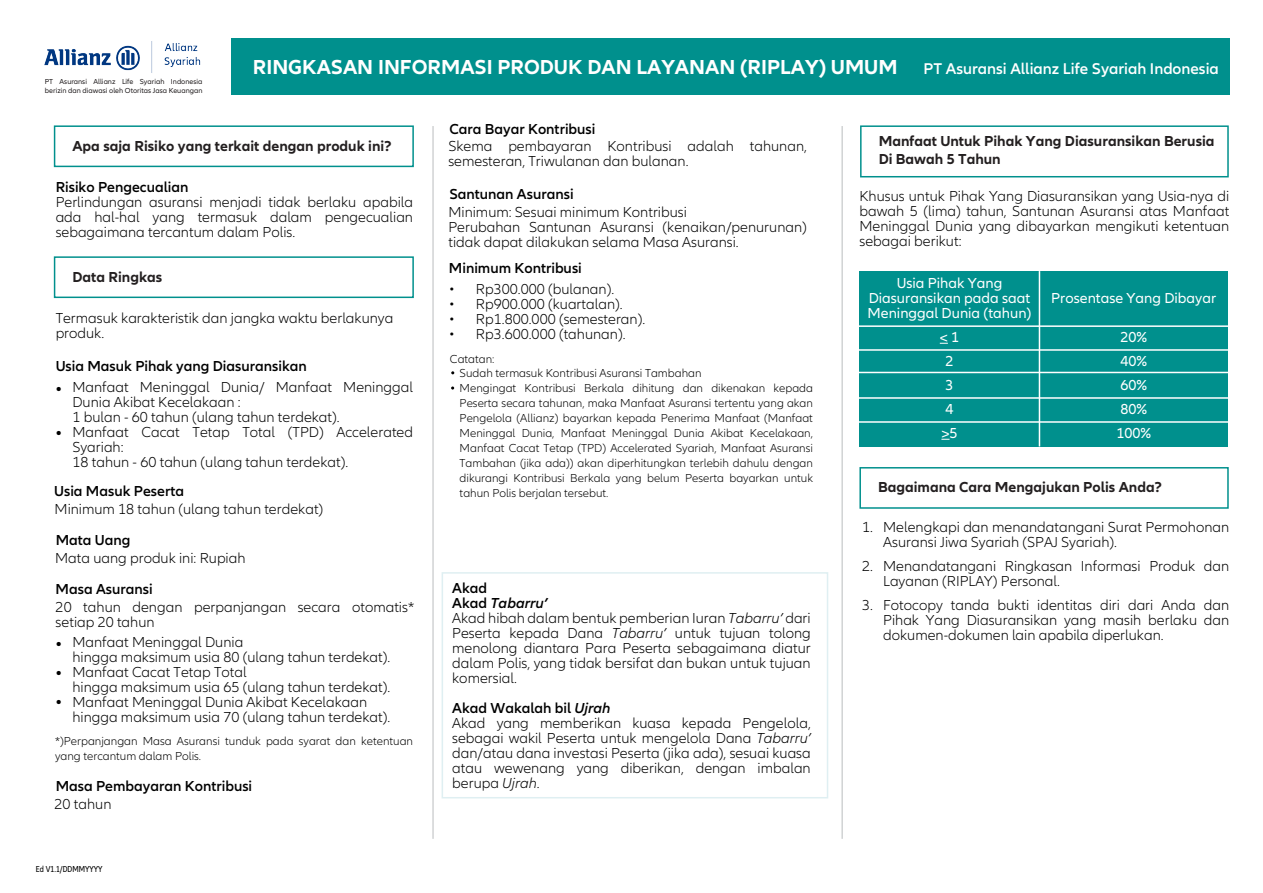
<style>
.page{position:relative;width:1263px;height:893px;background:#fff}
.page>*{position:absolute;margin:0;border:0;box-sizing:border-box;transform-origin:0 0}
.t1{font:700 21px "Allianz Neo";color:#fff}
.t2{font:300 21px/28.8px "Allianz Neo";color:#000}
.t3{font:300 15px/15px "Allianz Neo";color:#000}
.t4{font:600 15px "Allianz Neo";color:#000}
.t5{font:700 15px/18px "Allianz Neo";color:#231f20}
.t6{font:15px/24px "Allianz Neo";color:#fff}
.t7{font:300 12px/15px "Allianz Neo";color:#000}
.t8{font:condensed 9px "Allianz Neo";color:#000}
.t9{font:7.5px/9px "Allianz Neo";color:#231f20}
.s1{font-weight:600;font-size:16.2px}
.s2{font-weight:600}
.s3{font-weight:600;font-style:italic}
.s4{font-style:italic}
</style>
<div class="page">
<div style="left:859px;top:271px;width:369px;height:175px;background:#00908d"></div>
<div style="left:54px;top:125px;width:360px;height:42px;border:2px solid #00908d"></div>
<div style="left:54px;top:256px;width:360px;height:42px;border:2px solid #00908d"></div>
<div style="left:859px;top:467px;width:370px;height:42px;border:2px solid #00908d"></div>
<hr style="left:432px;top:126px;width:2px;height:713px;background:#d1d3d4">
<hr style="left:841px;top:126px;width:2px;height:713px;background:#d1d3d4">
<div style="left:860px;top:125px;width:369px;height:52px;border:2px solid #00908d"></div>
<div style="left:442px;top:572px;width:386px;height:226px;border:2px solid #dfeff2"></div>
<hr style="left:856px;top:325px;width:373px;height:2px;background:#fff">
<hr style="left:856px;top:349px;width:373px;height:2px;background:#fff">
<hr style="left:856px;top:372px;width:373px;height:1px;background:#fff">
<hr style="left:856px;top:397px;width:373px;height:2px;background:#fff">
<hr style="left:856px;top:421px;width:373px;height:2px;background:#fff">
<hr style="left:1039px;top:271px;width:1px;height:175px;background:#fff">
<div style="left:231px;top:38px;width:998px;height:56px;background:#00908d"></div>
<img style="left:45px;top:41px;width:155px;height:32px">
<svg style="left:451px;top:386px;width:3px;height:4px"></svg>
<p class="t9" style="left:45px;top:78px;width:159px">PT Asuransi Allianz Life Syariah Indonesia berizin dan diawasi oleh Otoritas Jasa Keuangan</p>
<h1 class="t1" style="left:253px;top:55px;width:967px">RINGKASAN INFORMASI PRODUK DAN LAYANAN (RIPLAY) UMUM <span class="s1">PT Asuransi Allianz Life Syariah Indonesia</span></h1>
<p class="t5" style="left:72px;top:137px;width:321px">Apa saja Risiko yang terkait dengan produk ini?</p>
<p class="t4" style="left:56px;top:178px;width:134px">Risiko Pengecualian</p>
<p class="t3" style="left:56px;top:195px;width:359px;text-align:justify">Perlindungan asuransi menjadi tidak berlaku apabila ada hal-hal yang termasuk dalam pengecualian sebagaimana tercantum dalam Polis.</p>
<p class="t5" style="left:72px;top:268px;width:91px">Data Ringkas</p>
<p class="t3" style="left:56px;top:311px;width:339px">Termasuk karakteristik dan jangka waktu berlakunya produk.</p>
<p class="t3" style="left:72px;top:379px;width:342px">Manfaat Meninggal Dunia/ Manfaat Meninggal Dunia Akibat Kecelakaan :<br>1 bulan - 60 tahun (ulang tahun terdekat).<br>Manfaat Cacat Tetap Total (TPD) Accelerated Syariah:<br>18 tahun - 60 tahun (ulang tahun terdekat).</p>
<p class="t4" style="left:56px;top:357px;width:253px">Usia Masuk Pihak yang Diasuransikan</p>
<h1 class="t2" style="left:55px;top:367px;width:10px;line-height:44.7px">• •</h1>
<p class="t4" style="left:54px;top:483px;width:131px">Usia Masuk Peserta</p>
<p class="t3" style="left:55px;top:502px;width:270px">Minimum 18 tahun (ulang tahun terdekat)</p>
<p class="t4" style="left:56px;top:532px;width:76px">Mata Uang</p>
<p class="t3" style="left:55px;top:551px;width:192px">Mata uang produk ini: Rupiah</p>
<p class="t4" style="left:56px;top:581px;width:99px">Masa Asuransi</p>
<p class="t3" style="left:56px;top:600px;width:360px">20 tahun dengan perpanjangan secara otomatis* setiap 20 tahun</p>
<h1 class="t2" style="left:55px;top:630px;width:10px;text-align:justify">• • •</h1>
<p class="t3" style="left:72px;top:635px;width:319px">Manfaat Meninggal Dunia<br>hingga maksimum usia 80 (ulang tahun terdekat).<br>Manfaat Cacat Tetap Total<br>hingga maksimum usia 65 (ulang tahun terdekat).<br>Manfaat Meninggal Dunia Akibat Kecelakaan hingga maksimum usia 70 (ulang tahun terdekat).</p>
<p class="t7" style="left:55px;top:734px;width:359px">*)Perpanjangan Masa Asuransi tunduk pada syarat dan ketentuan yang tercantum dalam Polis.</p>
<p class="t4" style="left:56px;top:777px;width:198px">Masa Pembayaran Kontribusi</p>
<p class="t3" style="left:55px;top:797px;width:58px">20 tahun</p>
<p class="t8" style="left:36px;top:863px;width:68px">Ed V1.1/DDMMYYYY</p>
<p class="t4" style="left:449px;top:120px;width:148px">Cara Bayar Kontribusi</p>
<p class="t3" style="left:448px;top:139px;width:360px">Skema pembayaran Kontribusi adalah tahunan, semesteran, Triwulanan dan bulanan.</p>
<p class="t4" style="left:449px;top:186px;width:126px">Santunan Asuransi</p>
<p class="t3" style="left:448px;top:205px;width:360px">Minimum: Sesuai minimum Kontribusi<br>Perubahan Santunan Asuransi (kenaikan/penurunan) tidak dapat dilakukan selama Masa Asuransi.</p>
<p class="t4" style="left:449px;top:260px;width:134px">Minimum Kontribusi</p>
<p class="t3" style="left:449px;top:282px;width:167px">• Rp300.000 (bulanan).</p>
<p class="t3" style="left:449px;top:297px;width:175px">• Rp900.000 (kuartalan).</p>
<p class="t3" style="left:449px;top:312px;width:198px">• Rp1.800.000 (semesteran).</p>
<p class="t3" style="left:449px;top:327px;width:178px">• Rp3.600.000 (tahunan).</p>
<p class="t7" style="left:450px;top:352px;width:46px">Catatan:</p>
<p class="t7" style="left:460px;top:365px;width:355px">Sudah termasuk Kontribusi Asuransi Tambahan<br>Mengingat Kontribusi Berkala dihitung dan dikenakan kepada Peserta secara tahunan, maka Manfaat Asuransi tertentu yang akan Pengelola (Allianz) bayarkan kepada Penerima Manfaat (Manfaat Meninggal Dunia, Manfaat Meninggal Dunia Akibat Kecelakaan, Manfaat Cacat Tetap (TPD) Accelerated Syariah, Manfaat Asuransi Tambahan (jika ada)) akan diperhitungkan terlebih dahulu dengan dikurangi Kontribusi Berkala yang belum Peserta bayarkan untuk tahun Polis berjalan tersebut.</p>
<p class="t3" style="left:452px;top:581px;width:360px"><span class="s2">Akad<br>Akad</span> <span class="s3">Tabarru’<br></span>Akad hibah dalam bentuk pemberian Iuran <span class="s4">Tabarru’</span> dari Peserta kepada Dana <span class="s4">Tabarru’</span> untuk tujuan tolong menolong diantara Para Peserta sebagaimana diatur dalam Polis, yang tidak bersifat dan bukan untuk tujuan komersial.</p>
<p class="t3" style="left:452px;top:701px;width:360px"><span class="s2">Akad Wakalah bil</span> <span class="s3">Ujrah<br></span>Akad yang memberikan kuasa kepada Pengelola, sebagai wakil Peserta untuk mengelola Dana <span class="s4">Tabarru’ </span>dan/atau dana investasi Peserta (jika ada), sesuai kuasa atau wewenang yang diberikan, dengan imbalan berupa <span class="s4">Ujrah</span>.</p>
<p class="t5" style="left:879px;top:133px;width:337px">Manfaat Untuk Pihak Yang Diasuransikan Berusia<br>Di Bawah 5 Tahun</p>
<p class="t3" style="left:859px;top:189px;width:371px;text-align:justify">Khusus untuk Pihak Yang Diasuransikan yang Usia-nya di bawah 5 (lima) tahun, Santunan Asuransi atas Manfaat Meninggal Dunia yang dibayarkan mengikuti ketentuan sebagai berikut:</p>
<p class="t6" style="left:867px;top:276px;width:165px;line-height:15px;text-align:center">Usia Pihak Yang<br>Diasuransikan pada saat<br>Meninggal Dunia (tahun)</p>
<p class="t6" style="left:940px;top:325px;width:21px">&lt; 1<br>2<br>3<br>4 &gt;5</p>
<p class="t6" style="left:1051px;top:286px;width:166px">Prosentase Yang Dibayar</p>
<p class="t6" style="left:1116px;top:325px;width:36px">20%<br>40%<br>60%<br>80%<br>100%</p>
<p class="t5" style="left:878px;top:479px;width:285px">Bagaimana Cara Mengajukan Polis Anda?</p>
<p class="t3" style="left:862px;top:520px;width:12px">1.</p>
<p class="t3" style="left:862px;top:559px;width:12px">2.</p>
<p class="t3" style="left:862px;top:598px;width:12px">3.</p>
<p class="t3" style="left:883px;top:520px;width:348px">Melengkapi dan menandatangani Surat Permohonan<br>Asuransi Jiwa Syariah (SPAJ Syariah).</p>
<p class="t3" style="left:883px;top:559px;width:348px">Menandatangani Ringkasan Informasi Produk dan<br>Layanan (RIPLAY) Personal.</p>
<p class="t3" style="left:883px;top:598px;width:348px;text-align:justify">Fotocopy tanda bukti identitas diri dari Anda dan Pihak Yang Diasuransikan yang masih berlaku dan dokumen-dokumen lain apabila diperlukan.</p>
</div>
